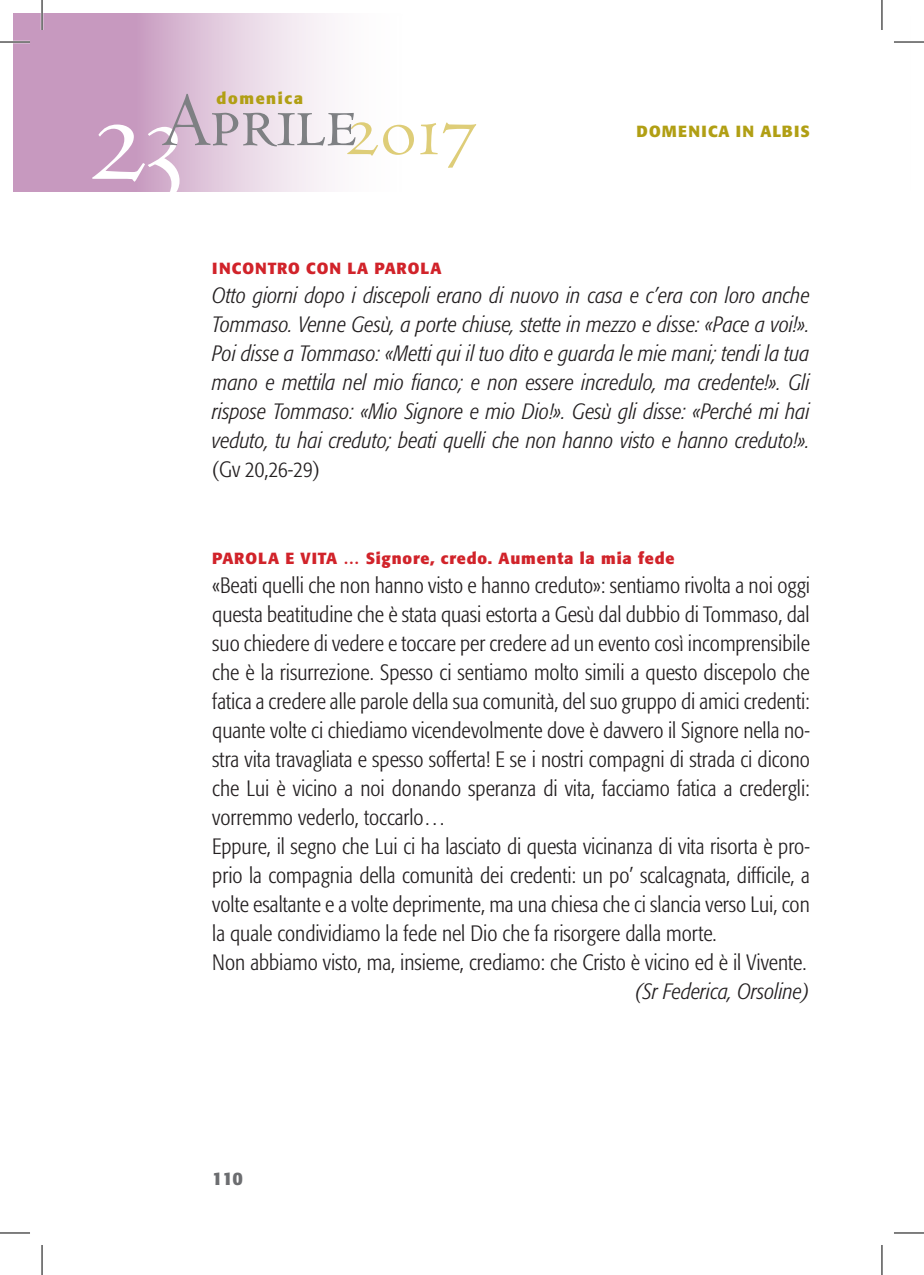
<style>
.page{position:relative;width:924px;height:1275px;background:#fff}
.page>*{position:absolute;margin:0;border:0;box-sizing:border-box;transform-origin:0 0}
.t1{font:144px "Centaur MT SC";color:#fff}
.t2{font:84.4px "Centaur MT SC";color:#decd78}
.t3{font:80px "Centaur MT SC";color:#7e8083}
.t4{font:300 condensed 22px/29px "Formata";color:#231f20;text-align:justify}
.t5{font:italic 300 condensed 22px/29px "Formata";color:#231f20;text-align:justify}
.t6{font:700 18px "Formata";color:#6c6d70}
.t7{font:700 16px "Formata";letter-spacing:.05em;color:#d1232a}
.t8{font:700 16px "Formata";letter-spacing:.07em;color:#b19f14}
.t9{font:700 16px "Formata";letter-spacing:.09em;color:#b19f14}
.s1{font-style:normal}
</style>
<div class="page">
<svg style="left:14px;top:14px;width:315px;height:178px;background:#d8b9d3"></svg>
<hr style="left:0;top:41px;width:30px;height:2px;background:#fff">
<hr style="left:41px;top:0;width:2px;height:30px;background:#fff">
<hr style="left:0;top:42px;width:30px;height:1px;background:#000">
<hr style="left:893px;top:42px;width:30px;height:1px;background:#000">
<hr style="left:0;top:1232px;width:30px;height:1px;background:#000">
<hr style="left:893px;top:1232px;width:30px;height:1px;background:#000">
<hr style="left:42px;top:0;width:1px;height:30px;background:#000">
<hr style="left:42px;top:1245px;width:1px;height:30px;background:#000">
<hr style="left:881px;top:0;width:1px;height:30px;background:#000">
<hr style="left:881px;top:1245px;width:1px;height:30px;background:#000">
<p class="t9" style="left:216px;top:89px;width:88px">domenica</p>
<p class="t3" style="left:161px;top:77px;width:197px">Aprile</p>
<p class="t2" style="left:344px;top:82px;width:134px">2017</p>
<p class="t8" style="left:636px;top:122px;width:175px">DOMENICA IN ALBIS</p>
<p class="t1" style="left:88px;top:56px;width:99px">23</p>
<p class="t7" style="left:212px;top:258px;width:230px">INCONTRO CON LA PAROLA</p>
<p class="t5" style="left:212px;top:281px;width:599px">Otto giorni dopo i discepoli erano di nuovo in casa e c’era con loro anche Tommaso. Venne Gesù, a porte chiuse, stette in mezzo e disse: «Pace a voi!».<br>Poi disse a Tommaso: «Metti qui il tuo dito e guarda le mie mani; tendi la tua mano e mettila nel mio fianco; e non essere incredulo, ma credente!». Gli rispose Tommaso: «Mio Signore e mio Dio!». Gesù gli disse: «Perché mi hai veduto, tu hai creduto; beati quelli che non hanno visto e hanno creduto!». <span class="s1">(Gv 20,26-29)</span></p>
<p class="t7" style="left:212px;top:548px;width:463px">PAROLA E VITA … Signore, credo. Aumenta la mia fede</p>
<p class="t4" style="left:212px;top:571px;width:599px">«Beati quelli che non hanno visto e hanno creduto»: sentiamo rivolta a noi oggi questa beatitudine che è stata quasi estorta a Gesù dal dubbio di Tommaso, dal suo chiedere di vedere e toccare per credere ad un evento così incomprensibile che è la risurrezione. Spesso ci sentiamo molto simili a questo discepolo che fatica a credere alle parole della sua comunità, del suo gruppo di amici credenti: quante volte ci chiediamo vicendevolmente dove è davvero il Signore nella no&shy;stra vita travagliata e spesso sofferta! E se i nostri compagni di strada ci dicono che Lui è vicino a noi donando speranza di vita, facciamo fatica a credergli: vorremmo vederlo, toccarlo…</p>
<p class="t4" style="left:212px;top:832px;width:599px">Eppure, il segno che Lui ci ha lasciato di questa vicinanza di vita risorta è pro&shy;prio la compagnia della comunità dei credenti: un po’ scalcagnata, difficile, a volte esaltante e a volte deprimente, ma una chiesa che ci slancia verso Lui, con la quale condividiamo la fede nel Dio che fa risorgere dalla morte.</p>
<p class="t4" style="left:212px;top:948px;width:595px">Non abbiamo visto, ma, insieme, crediamo: che Cristo è vicino ed è il Vivente.</p>
<p class="t5" style="left:634px;top:977px;width:176px">(Sr Federica, Orsoline)</p>
<p class="t6" style="left:212px;top:1167px;width:32px">110</p>
</div>
